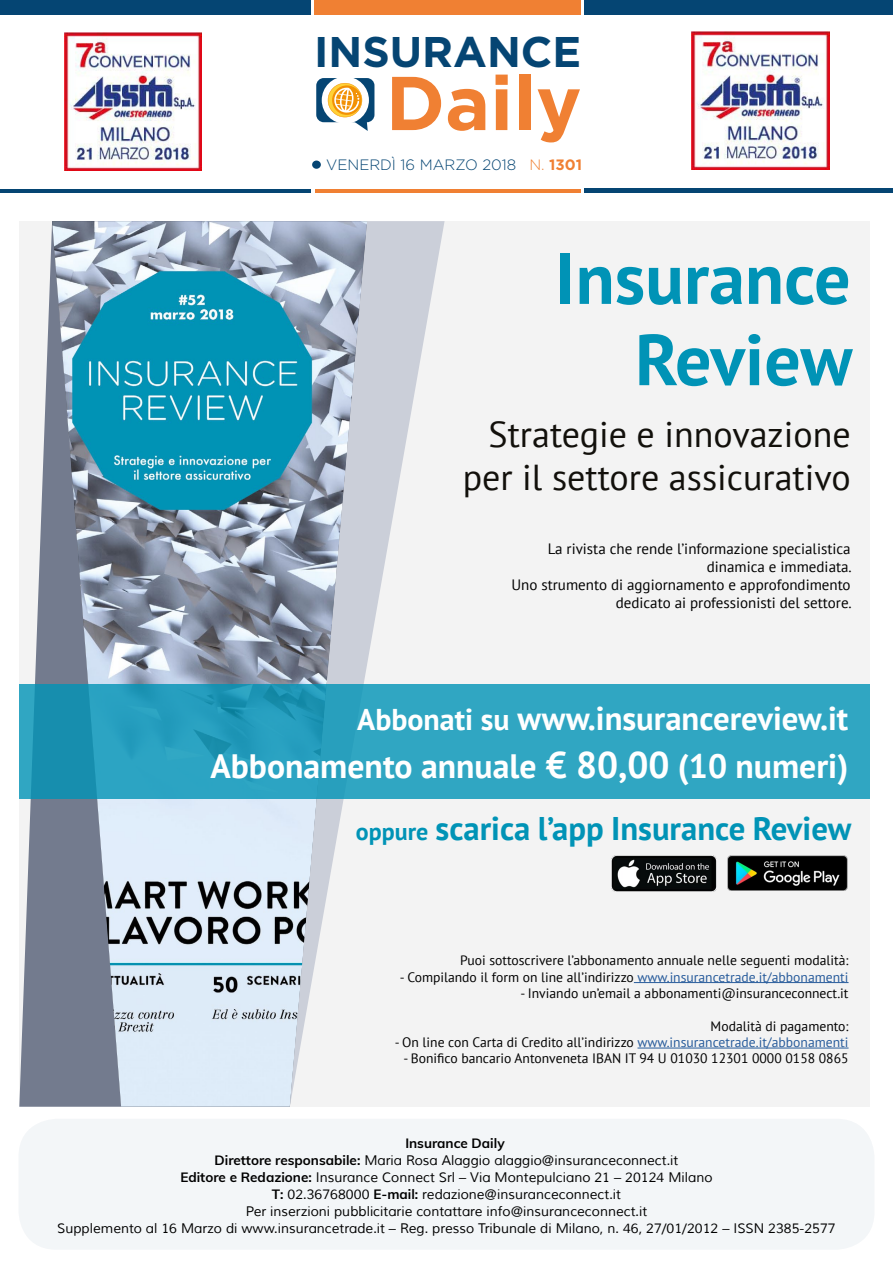
<style>
.page{position:relative;width:893px;height:1263px;background:#fff}
.page>*{position:absolute;margin:0;border:0;box-sizing:border-box;transform-origin:0 0}
.t1{font:700 76.05px "Gotham";color:#f08033}
.t2{font:700 72px/81.3px "PT Sans";color:#0093b6;text-align:right}
.t3{font:700 42.9px "Gotham";color:#054573}
.t4{font:36px/43.2px "PT Sans";color:#12100b;text-align:right}
.t5{font:700 33.75px "PT Sans";color:#fff}
.t6{font:700 32.7px "PT Sans";color:#0093b6}
.t7{font:700 32.7px "PT Sans";color:#fff}
.t8{font:15px/18px "PT Sans";color:#000;text-align:right}
.t9{font:300 15px "Gotham";color:#054573}
.t10{font:700 15px "Gotham";color:#f08033}
.t11{font:13.65px "PT Sans";color:#000}
.t12{font:13.5px "Muli";color:#000}
.t13{font:700 13.5px "Muli";color:#000}
.s1{font-weight:300}
.s2{font-size:30px}
.s3{font-size:37.05px}
.s4{font-size:24px}
.s5{color:#275b9b}
.s6{font-weight:700}
</style>
<div class="page">
<div style="left:312px;top:161px;width:9px;height:8px;background:#054573;border-radius:50%"></div>
<div style="left:0;top:0;width:310px;height:15px;background:#054573"></div>
<div style="left:585px;top:0;width:308px;height:14px;background:#054573"></div>
<div style="left:314px;top:0;width:267px;height:15px;background:#f08033"></div>
<hr style="left:0;top:189px;width:310px;height:3px;background:#054573">
<hr style="left:585px;top:188px;width:308px;height:4px;background:#054573">
<hr style="left:315px;top:189px;width:266px;height:3px;background:#f08033">
<div style="left:316px;top:78px;width:58px;height:44px;background:#054573;border-radius:8px"></div>
<div style="left:322px;top:77px;width:47px;height:47px;background:#fff;border-radius:50%"></div>
<svg style="left:328px;top:83px;width:40px;height:48px"></svg>
<img style="left:64px;top:32px;width:138px;height:138px">
<img style="left:692px;top:32px;width:137px;height:137px">
<div style="left:18px;top:1119px;width:856px;height:131px;background:#f3f6f8;border-radius:38px"></div>
<div style="left:19px;top:221px;width:851px;height:886px;background:#f3f3f3"></div>
<svg style="left:19px;top:226px;width:33px;height:881px"></svg>
<img style="left:52px;top:221px;width:238px;height:886px">
<svg style="left:290px;top:221px;width:155px;height:884px"></svg>
<div style="left:19px;top:685px;width:851px;height:114px;background:linear-gradient(to right,#229aba,#34aac5)"></div>
<hr style="left:634px;top:982px;width:214px;height:1px;background:#275b9b">
<hr style="left:637px;top:1048px;width:211px;height:1px;background:#275b9b">
<img style="left:612px;top:856px;width:104px;height:36px">
<img style="left:728px;top:856px;width:119px;height:35px">
<h3 class="t3" style="left:314px;top:27px;width:269px">INSURANCE</h3>
<h1 class="t1" style="left:386px;top:59px;width:197px">Daily</h1>
<p class="t9" style="left:326px;top:157px;width:192px">VENERDÌ 16 MARZO 2018</p>
<p class="t10" style="left:529px;top:156px;width:54px"><span class="s1">N.</span> 1301</p>
<h2 class="t2" style="left:555px;top:237px;width:299px">Insurance<br>Review</h2>
<h3 class="t4" style="left:463px;top:412px;width:389px">Strategie e innovazione per il settore assicurativo</h3>
<p class="t8" style="left:511px;top:540px;width:342px">La rivista che rende l’informazione specialistica dinamica e immediata.<br>Uno strumento di aggiornamento e approfondimento dedicato ai professionisti del settore.</p>
<h3 class="t7" style="left:357px;top:697px;width:493px"><span class="s2">Abbonati su</span> www.insurancereview.it</h3>
<h3 class="t5" style="left:210px;top:743px;width:639px">Abbonamento annuale <span class="s3">€ 80,00</span> (10 numeri)</h3>
<h3 class="t6" style="left:356px;top:806px;width:497px"><span class="s4">oppure</span> scarica l’app Insurance Review</h3>
<p class="t11" style="left:460px;top:952px;width:390px">Puoi sottoscrivere l’abbonamento annuale nelle seguenti modalità:</p>
<p class="t11" style="left:400px;top:968px;width:450px">- Compilando il form on line all’indirizzo <span class="s5">www.insurancetrade.it/abbonamenti</span></p>
<p class="t11" style="left:520px;top:984px;width:330px">- Inviando un’email a abbonamenti@insuranceconnect.it</p>
<p class="t11" style="left:711px;top:1017px;width:139px">Modalità di pagamento:</p>
<p class="t11" style="left:395px;top:1033px;width:455px">- On line con Carta di Credito all’indirizzo <span class="s5">www.insurancetrade.it/abbonamenti</span></p>
<p class="t11" style="left:403px;top:1050px;width:447px">- Bonifico bancario Antonveneta IBAN IT 94 U 01030 12301 0000 0158 0865</p>
<p class="t13" style="left:405px;top:1133px;width:101px">Insurance Daily</p>
<p class="t12" style="left:215px;top:1152px;width:465px"><span class="s6">Direttore responsabile:</span> Maria Rosa Alaggio alaggio@insuranceconnect.it</p>
<p class="t12" style="left:180px;top:1169px;width:534px"><span class="s6">Editore e Redazione:</span> Insurance Connect Srl – Via Montepulciano 21 – 20124 Milano</p>
<p class="t12" style="left:272px;top:1186px;width:351px"><span class="s6">T:</span> 02.36768000 <span class="s6">E-mail:</span> redazione@insuranceconnect.it</p>
<p class="t12" style="left:246px;top:1203px;width:403px">Per inserzioni pubblicitarie contattare info@insuranceconnect.it</p>
<p class="t12" style="left:57px;top:1220px;width:780px">Supplemento al 16 Marzo di www.insurancetrade.it – Reg. presso Tribunale di Milano, n. 46, 27/01/2012 – ISSN 2385-2577</p>
</div>
